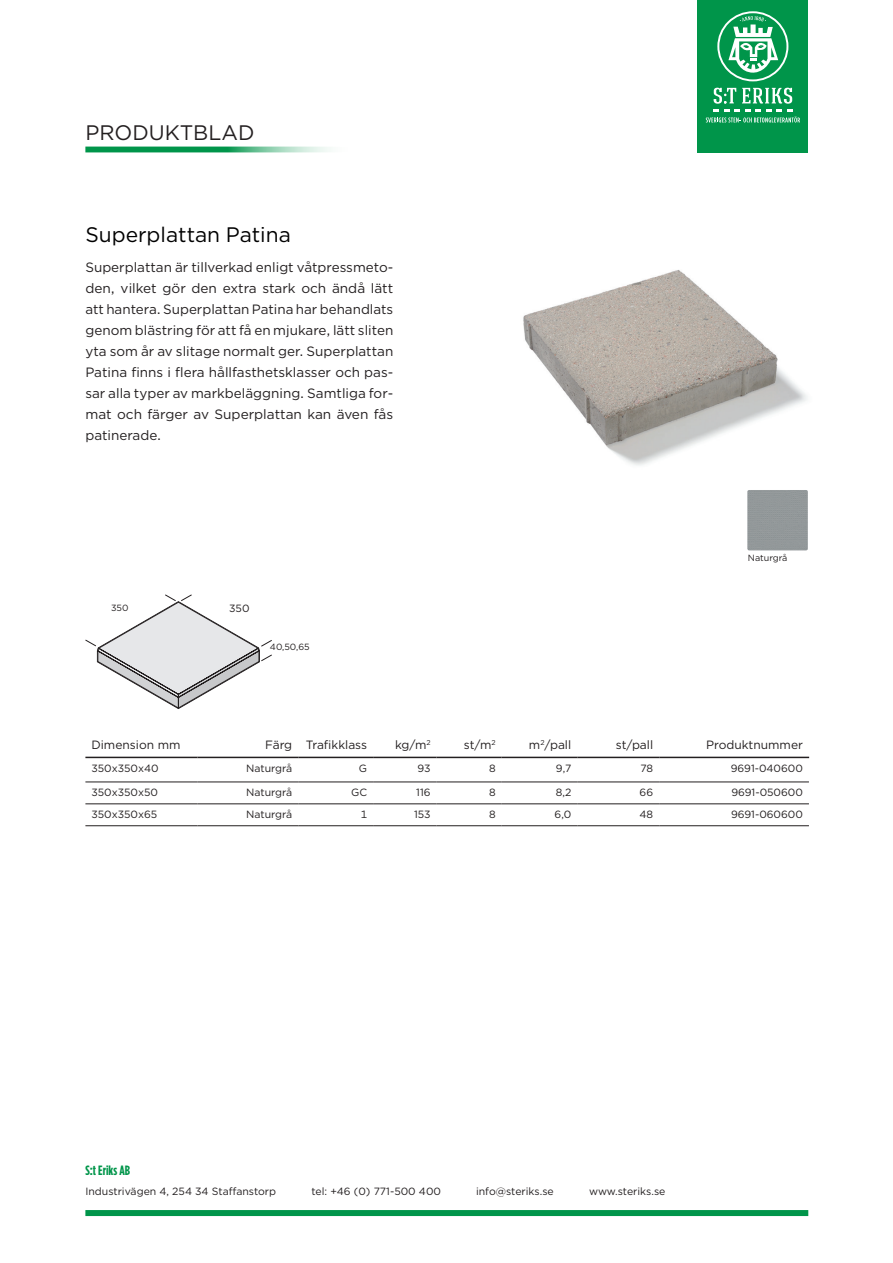
<style>
.page{position:relative;width:893px;height:1263px;background:#fff}
.page>*{position:absolute;margin:0;border:0;box-sizing:border-box;transform-origin:0 0}
.t1{font:21px "Gotham";color:#000}
.t2{font:21px "Gotham";color:#231f20}
.t3{font:13.5px/21px "Gotham";color:#231f20;text-align:justify}
.t4{font:700 13.5px "Gotham Condensed";color:#00954a}
.t5{font:12px "Gotham";color:#231f20}
.t6{font:10.5px "Gotham";color:#231f20}
.t7{font:9px "Gotham";color:#231f20}
</style>
<div class="page">
<div style="left:747px;top:490px;width:61px;height:60px;background:#93999a"></div>
<img style="left:523px;top:270px;width:284px;height:196px">
<svg style="left:85px;top:594px;width:187px;height:115px"></svg>
<div style="left:85px;top:1210px;width:723px;height:6px;background:#00954a"></div>
<div style="left:697px;top:0;width:111px;height:152px;background:#00954a"></div>
<svg style="left:706px;top:88px;width:94px;height:34px"></svg>
<svg style="left:717px;top:11px;width:71px;height:70px"></svg>
<svg style="left:85px;top:146px;width:245px;height:6px"></svg>
<hr style="left:85px;top:757px;width:113px;height:1px;background:#231f20">
<hr style="left:198px;top:757px;width:100px;height:1px;background:#231f20">
<hr style="left:298px;top:757px;width:75px;height:1px;background:#231f20">
<hr style="left:373px;top:757px;width:64px;height:1px;background:#231f20">
<hr style="left:437px;top:757px;width:65px;height:1px;background:#231f20">
<hr style="left:502px;top:757px;width:75px;height:1px;background:#231f20">
<hr style="left:577px;top:757px;width:82px;height:1px;background:#231f20">
<hr style="left:659px;top:757px;width:150px;height:1px;background:#231f20">
<hr style="left:85px;top:782px;width:113px;height:1px;background:#231f20">
<hr style="left:198px;top:782px;width:100px;height:1px;background:#231f20">
<hr style="left:298px;top:782px;width:75px;height:1px;background:#231f20">
<hr style="left:373px;top:782px;width:64px;height:1px;background:#231f20">
<hr style="left:437px;top:782px;width:65px;height:1px;background:#231f20">
<hr style="left:502px;top:782px;width:75px;height:1px;background:#231f20">
<hr style="left:577px;top:782px;width:82px;height:1px;background:#231f20">
<hr style="left:659px;top:782px;width:150px;height:1px;background:#231f20">
<hr style="left:85px;top:803px;width:113px;height:1px;background:#231f20">
<hr style="left:198px;top:803px;width:100px;height:1px;background:#231f20">
<hr style="left:298px;top:803px;width:75px;height:1px;background:#231f20">
<hr style="left:373px;top:803px;width:64px;height:1px;background:#231f20">
<hr style="left:437px;top:803px;width:65px;height:1px;background:#231f20">
<hr style="left:502px;top:803px;width:75px;height:1px;background:#231f20">
<hr style="left:577px;top:803px;width:82px;height:1px;background:#231f20">
<hr style="left:659px;top:803px;width:150px;height:1px;background:#231f20">
<hr style="left:85px;top:825px;width:113px;height:1px;background:#231f20">
<hr style="left:198px;top:825px;width:100px;height:1px;background:#231f20">
<hr style="left:298px;top:825px;width:75px;height:1px;background:#231f20">
<hr style="left:373px;top:825px;width:64px;height:1px;background:#231f20">
<hr style="left:437px;top:825px;width:65px;height:1px;background:#231f20">
<hr style="left:502px;top:825px;width:75px;height:1px;background:#231f20">
<hr style="left:577px;top:825px;width:82px;height:1px;background:#231f20">
<hr style="left:659px;top:825px;width:150px;height:1px;background:#231f20">
<h1 class="t2" style="left:85px;top:119px;width:171px">PRODUKTBLAD</h1>
<h1 class="t1" style="left:85px;top:221px;width:207px">Superplattan Patina</h1>
<p class="t3" style="left:85px;top:256px;width:309px">Superplattan är tillverkad enligt våtpressmeto&shy;den, vilket gör den extra stark och ändå lätt att hantera. Superplattan Patina har behandlats genom blästring för att få en mjukare, lätt sliten yta som år av slitage normalt ger. Superplattan Patina finns i flera hållfasthetsklasser och pas&shy;sar alla typer av markbeläggning. Samtliga for&shy;mat och färger av Superplattan kan även fås patinerade.</p>
<p class="t7" style="left:111px;top:602px;width:19px">350</p>
<p class="t6" style="left:229px;top:602px;width:22px">350</p>
<p class="t7" style="left:270px;top:641px;width:41px">40,50,65</p>
<p class="t7" style="left:748px;top:552px;width:41px">Naturgrå</p>
<p class="t5" style="left:91px;top:737px;width:91px">Dimension mm</p>
<p class="t5" style="left:265px;top:737px;width:103px">Färg Trafikklass</p>
<p class="t5" style="left:395px;top:737px;width:37px">kg/m<sup>2</sup></p>
<p class="t5" style="left:464px;top:737px;width:33px">st/m<sup>2</sup></p>
<p class="t5" style="left:529px;top:737px;width:44px">m<sup>2</sup>/pall</p>
<p class="t5" style="left:616px;top:737px;width:39px">st/pall</p>
<p class="t5" style="left:706px;top:737px;width:98px">Produktnummer</p>
<p class="t6" style="left:91px;top:761px;width:69px">350x350x40</p>
<p class="t6" style="left:246px;top:761px;width:48px">Naturgrå</p>
<p class="t6" style="left:359px;top:761px;width:10px">G</p>
<p class="t6" style="left:417px;top:761px;width:15px">93</p>
<p class="t6" style="left:489px;top:761px;width:8px">8</p>
<p class="t6" style="left:556px;top:761px;width:17px">9,7</p>
<p class="t6" style="left:640px;top:761px;width:14px">78</p>
<p class="t6" style="left:731px;top:761px;width:74px">9691-040600</p>
<p class="t6" style="left:91px;top:786px;width:68px">350x350x50</p>
<p class="t6" style="left:246px;top:786px;width:48px">Naturgrå</p>
<p class="t6" style="left:351px;top:786px;width:17px">GC</p>
<p class="t6" style="left:416px;top:786px;width:16px">116</p>
<p class="t6" style="left:489px;top:786px;width:8px">8</p>
<p class="t6" style="left:556px;top:786px;width:17px">8,2</p>
<p class="t6" style="left:640px;top:786px;width:15px">66</p>
<p class="t6" style="left:731px;top:786px;width:73px">9691-050600</p>
<p class="t6" style="left:91px;top:808px;width:67px">350x350x65</p>
<p class="t6" style="left:246px;top:808px;width:48px">Naturgrå</p>
<p class="t6" style="left:361px;top:808px;width:8px">1</p>
<p class="t6" style="left:414px;top:808px;width:18px">153</p>
<p class="t6" style="left:489px;top:808px;width:8px">8</p>
<p class="t6" style="left:555px;top:808px;width:18px">6,0</p>
<p class="t6" style="left:640px;top:808px;width:15px">48</p>
<p class="t6" style="left:731px;top:808px;width:73px">9691-060600</p>
<p class="t4" style="left:85px;top:1162px;width:46px">S:t Eriks AB</p>
<p class="t6" style="left:85px;top:1184px;width:192px">Industrivägen 4, 254 34 Staffanstorp</p>
<p class="t6" style="left:311px;top:1184px;width:131px">tel: +46 (0) 771-500 400</p>
<p class="t6" style="left:476px;top:1184px;width:79px">info@steriks.se</p>
<p class="t6" style="left:589px;top:1184px;width:78px">www.steriks.se</p>
</div>
